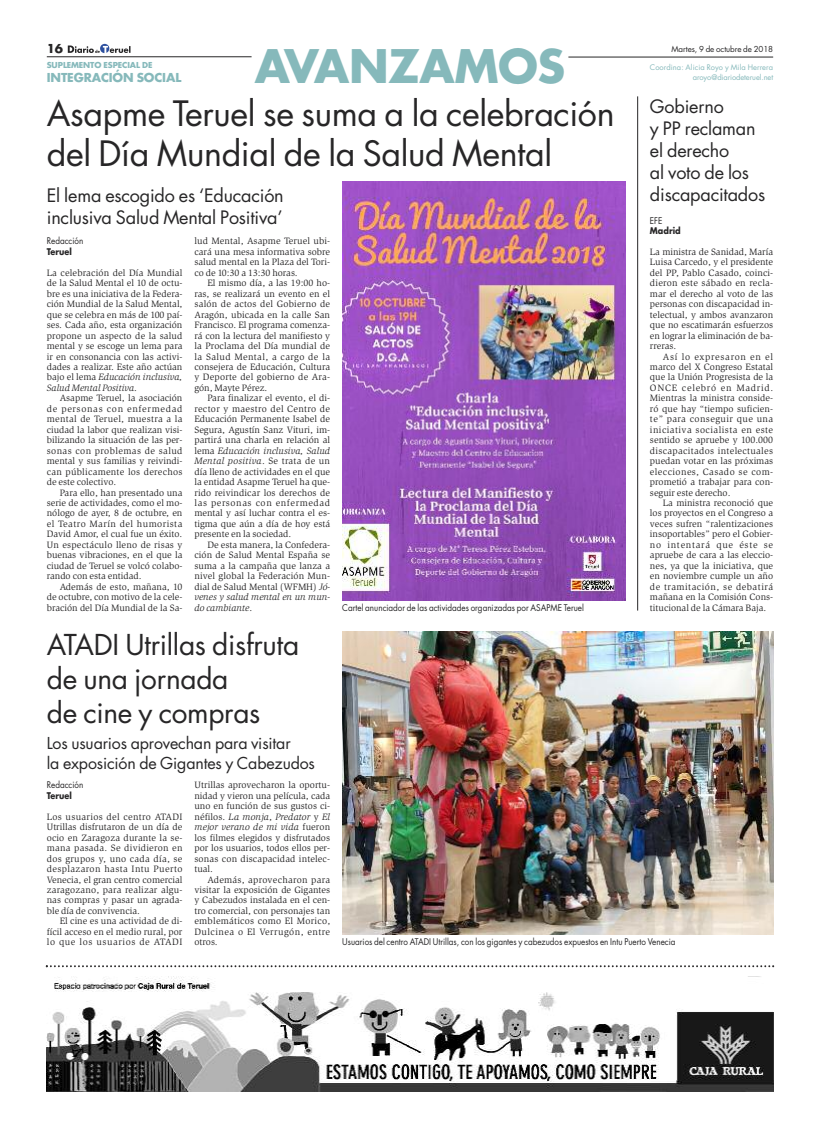
<style>
.page{position:relative;width:820px;height:1134px;background:#fff}
.page>*{position:absolute;margin:0;border:0;box-sizing:border-box;transform-origin:0 0}
.t1{font:700 45px "Futura";letter-spacing:-.01em;color:#86b9bb}
.t2{font:34px/40px "Futura";letter-spacing:-.01em;color:#272627}
.t3{font:28px/34px "Futura";letter-spacing:-.01em;color:#272627}
.t4{font:18px/22px "Futura";letter-spacing:-.01em;color:#272627}
.t5{font:16px/20px "Futura";letter-spacing:-.01em;color:#272627}
.t6{font:700 12px "Futura";letter-spacing:-.01em;color:#86b9bb}
.t7{font:700 12px "Futura";color:#272627}
.t8{font:9.5px/10.5px "Slimbach";color:#272627;text-align:justify}
.t9{font:9px "Futura";color:#272627;scale:.9 1}
.t10{font:700 9px "Futura";color:#272627;scale:.9 1}
.t11{font:8px "Futura";letter-spacing:-.01em;color:#272627}
.t12{font:700 8px "Futura";letter-spacing:-.01em;color:#86b9bb}
.t13{font:7.5px/9.8px "Futura";letter-spacing:.01em;color:#86b9bb;text-align:right}
.s1{font-style:italic}
</style>
<div class="page">
<svg style="left:68px;top:44px;width:62px;height:9px"></svg>
<hr style="left:47px;top:57px;width:204px;height:1px;background:#272627">
<hr style="left:568px;top:57px;width:204px;height:1px;background:#272627">
<img style="left:47px;top:977px;width:725px;height:115px">
<svg style="left:46px;top:965px;width:727px;height:2px"></svg>
<img style="left:342px;top:632px;width:430px;height:303px">
<img style="left:342px;top:182px;width:283px;height:418px">
<hr style="left:637px;top:96px;width:1px;height:515px;background:#272627">
<p class="t7" style="left:47px;top:43px;width:18px">16</p>
<h1 class="t1" style="left:255px;top:46px;width:312px">AVANZAMOS</h1>
<p class="t11" style="left:671px;top:45px;width:103px">Martes, 9 de octubre de 2018</p>
<p class="t12" style="left:47px;top:61px;width:107px">SUPLEMENTO ESPECIAL DE</p>
<p class="t6" style="left:47px;top:72px;width:136px">INTEGRACIÓN SOCIAL</p>
<p class="t13" style="left:649px;top:63px;width:125px">Coordina: Alicia Royo y Mila Herrera aroyo@diariodeteruel.net</p>
<h2 class="t2" style="left:47px;top:97px;width:569px">Asapme Teruel se suma a la celebración del Día Mundial de la Salud Mental</h2>
<h3 class="t4" style="left:47px;top:186px;width:238px">El lema escogido es ‘Educación inclusiva Salud Mental Positiva’</h3>
<p class="t9" style="left:47px;top:237px;width:42px">Redacción</p>
<p class="t10" style="left:47px;top:247px;width:29px">Teruel</p>
<p class="t8" style="left:47px;top:268px;width:137px">La celebración del Día Mundial de la Salud Mental el 10 de octu&shy;bre es una iniciativa de la Federa&shy;ción Mundial de la Salud Mental, que se celebra en más de 100 paí&shy;ses. Cada año, esta organización propone un aspecto de la salud mental y se escoge un lema para ir en consonancia con las activi&shy;dades a realizar. Este año actúan bajo el lema <span class="s1">Educación inclusiva, Salud Mental Positiva</span>.</p>
<p class="t8" style="left:47px;top:394px;width:137px;text-indent:13px">Asapme Teruel, la asociación de personas con enfermedad mental de Teruel, muestra a la ciudad la labor que realizan visi&shy;bilizando la situación de las per&shy;sonas con problemas de salud mental y sus familias y reivindi&shy;can públicamente los derechos de este colectivo.</p>
<p class="t8" style="left:47px;top:488px;width:137px;text-indent:13px">Para ello, han presentado una serie de actividades, como el mo&shy;nólogo de ayer, 8 de octubre, en el Teatro Marín del humorista David Amor, el cual fue un éxito.<br>Un espectáculo lleno de risas y buenas vibraciones, en el que la ciudad de Teruel se volcó colabo&shy;rando con esta entidad.</p>
<p class="t8" style="left:47px;top:582px;width:137px;text-indent:13px">Además de esto, mañana, 10 de octubre, con motivo de la cele&shy;bración del Día Mundial de la Sa-</p>
<h3 class="t4" style="left:649px;top:97px;width:117px">Gobierno<br>y PP reclaman el derecho<br>al voto de los discapacitados</h3>
<p class="t9" style="left:649px;top:216px;width:15px">EFE</p>
<p class="t10" style="left:649px;top:226px;width:36px">Madrid</p>
<p class="t8" style="left:649px;top:247px;width:125px">La ministra de Sanidad, María Luisa Carcedo, y el presidente del PP, Pablo Casado, coinci&shy;dieron este sábado en recla&shy;mar el derecho al voto de las personas con discapacidad in&shy;telectual, y ambos avanzaron que no escatimarán esfuerzos en lograr la eliminación de ba&shy;rreras.</p>
<p class="t8" style="left:649px;top:352px;width:125px;text-indent:13px">Así lo expresaron en el marco del X Congreso Estatal que la Unión Progresista de la ONCE celebró en Madrid.<br>Mientras la ministra conside&shy;ró que hay “tiempo suficien&shy;te” para conseguir que una iniciativa socialista en este sentido se apruebe y 100.000 discapacitados intelectuales puedan votar en las próximas elecciones, Casado se com&shy;prometió a trabajar para con&shy;seguir este derecho.</p>
<p class="t8" style="left:649px;top:498px;width:125px;text-indent:13px">La ministra reconoció que los proyectos en el Congreso a veces sufren “ralentizaciones insoportables” pero el Gobier&shy;no intentará que éste se apruebe de cara a las eleccio&shy;nes, ya que la iniciativa, que en noviembre cumple un año de tramitación, se debatirá mañana en la Comisión Cons&shy;titucional de la Cámara Baja.</p>
<p class="t8" style="left:194px;top:237px;width:137px">lud Mental, Asapme Teruel ubi&shy;cará una mesa informativa sobre salud mental en la Plaza del Tori&shy;co de 10:30 a 13:30 horas.</p>
<p class="t8" style="left:194px;top:279px;width:137px;text-indent:13px">El mismo día, a las 19:00 ho&shy;ras, se realizará un evento en el salón de actos del Gobierno de Aragón, ubicada en la calle San Francisco. El programa comenza&shy;rá con la lectura del manifiesto y la Proclama del Día mundial de la Salud Mental, a cargo de la consejera de Educación, Cultura y Deporte del gobierno de Ara&shy;gón, Mayte Pérez.</p>
<p class="t8" style="left:194px;top:394px;width:137px;text-indent:13px">Para finalizar el evento, el di&shy;rector y maestro del Centro de Educación Permanente Isabel de Segura, Agustín Sanz Vituri, im&shy;partirá una charla en relación al lema <span class="s1">Educación inclusiva, Salud Mental positiva</span>. Se trata de un día lleno de actividades en el que la entidad Asapme Teruel ha que&shy;rido reivindicar los derechos de las personas con enfermedad mental y así luchar contra el es&shy;tigma que aún a día de hoy está presente en la sociedad.</p>
<p class="t8" style="left:194px;top:540px;width:137px;text-indent:13px">De esta manera, la Confedera&shy;ción de Salud Mental España se suma a la campaña que lanza a nivel global la Federación Mun&shy;dial de Salud Mental (WFMH) <span class="s1">Jó&shy;venes y salud mental en un mun&shy;do cambiante</span>.</p>
<h3 class="t3" style="left:47px;top:630px;width:254px">ATADI Utrillas disfruta de una jornada<br>de cine y compras</h3>
<h3 class="t5" style="left:47px;top:735px;width:269px">Los usuarios aprovechan para visitar<br>la exposición de Gigantes y Cabezudos</h3>
<p class="t9" style="left:47px;top:781px;width:42px">Redacción</p>
<p class="t10" style="left:47px;top:791px;width:29px">Teruel</p>
<p class="t8" style="left:47px;top:812px;width:137px">Los usuarios del centro ATADI Utrillas disfrutaron de un día de ocio en Zaragoza durante la se&shy;mana pasada. Se dividieron en dos grupos y, uno cada día, se desplazaron hasta Intu Puerto Venecia, el gran centro comercial zaragozano, para realizar algu&shy;nas compras y pasar un agrada&shy;ble día de convivencia.</p>
<p class="t8" style="left:47px;top:917px;width:137px;text-indent:13px">El cine es una actividad de di&shy;fícil acceso en el medio rural, por lo que los usuarios de ATADI</p>
<p class="t9" style="left:342px;top:603px;width:270px">Cartel anunciador de las actividades organizadas por ASAPME Teruel</p>
<p class="t8" style="left:194px;top:781px;width:137px">Utrillas aprovecharon la oportu&shy;nidad y vieron una película, cada uno en función de sus gustos ci&shy;néfilos. <span class="s1">La monja</span>, <span class="s1">Predator</span> y <span class="s1">El mejor verano de mi vida</span> fueron los filmes elegidos y disfrutados por los usuarios, todos ellos per&shy;sonas con discapacidad intelec&shy;tual.</p>
<p class="t8" style="left:194px;top:875px;width:137px;text-indent:13px">Además, aprovecharon para visitar la exposición de Gigantes y Cabezudos instalada en el cen&shy;tro comercial, con personajes tan emblemáticos como El Morico, Dulcinea o El Verrugón, entre otros.</p>
<p class="t9" style="left:342px;top:938px;width:372px">Usuarios del centro ATADI Utrillas, con los gigantes y cabezudos expuestos en Intu Puerto Venecia</p>
</div>
